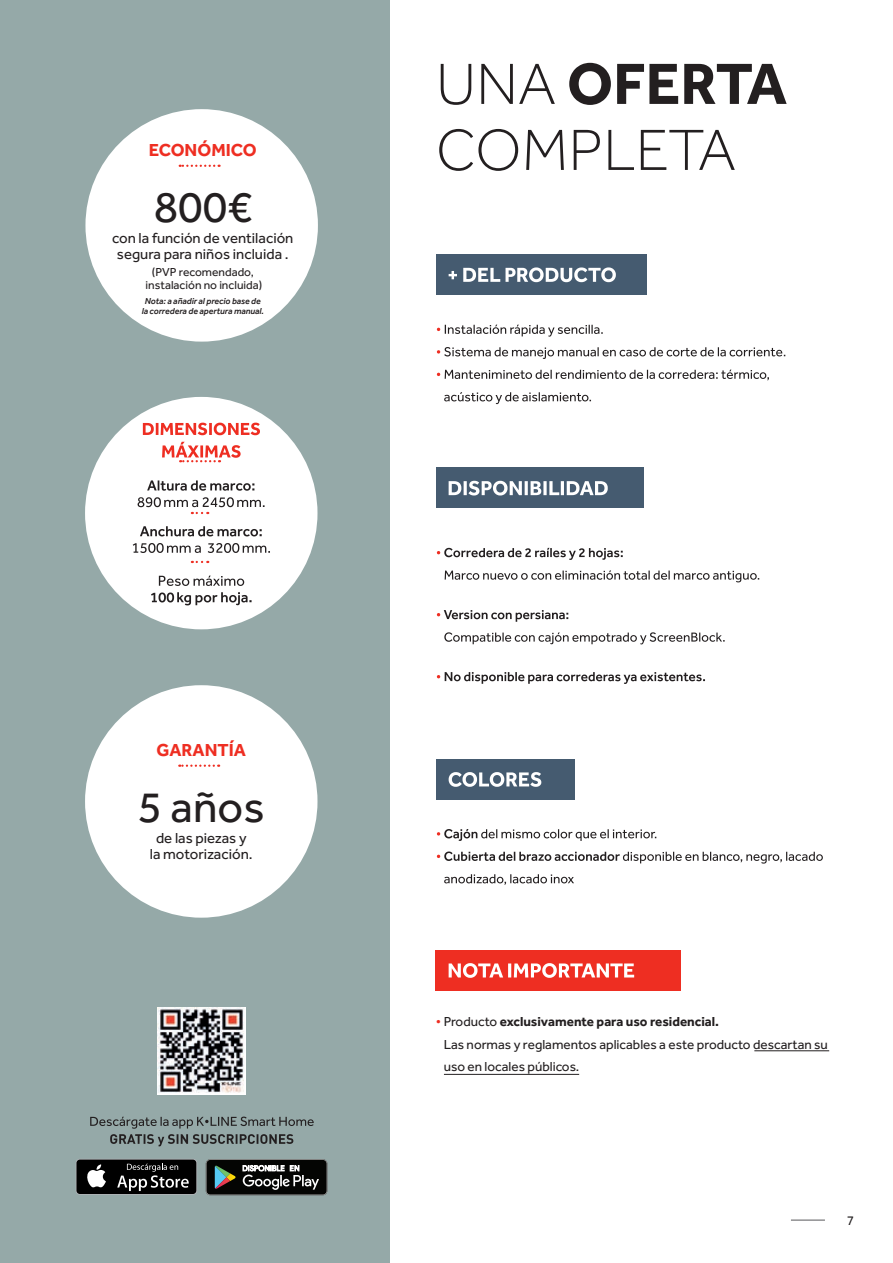
<style>
.page{position:relative;width:893px;height:1263px;background:#fff}
.page>*{position:absolute;margin:0;border:0;box-sizing:border-box;transform-origin:0 0}
._4_ARGUMENT_PICTO{font:45px "Effra";color:#231f20}
._4_ARGUMENT_PICTO-2{font:700 18px "Effra";color:#ee2e22}
._3_TEXTE_9_pt{font:15px/16.5px "Effra";color:#231f20;text-align:center}
._3_TEXTE_9_pt-2{font:13.5px/22.5px "Effra";color:#231f20}
._3_TEXTE_9_pt-3{font:12px/13.5px "Effra";color:#231f20;text-align:center}
._3_TEXTE_9_pt-4{font:italic 500 9px/10.5px "Effra";color:#231f20;text-align:center}
.s1{color:#ee2e22}
.s2{font-weight:700}
</style>
<div class="page">
<hr style="left:791px;top:1220px;width:34px;height:1px;background:#57585a">
<div style="left:0;top:0;width:390px;height:1263px;background:#95a9a8"></div>
<svg style="left:439px;top:129px;width:296px;height:42px"></svg>
<svg style="left:441px;top:63px;width:346px;height:42px"></svg>
<svg style="left:444px;top:392px;width:147px;height:12px"></svg>
<svg style="left:437px;top:370px;width:332px;height:10px"></svg>
<svg style="left:437px;top:347px;width:348px;height:12px"></svg>
<svg style="left:437px;top:325px;width:166px;height:12px"></svg>
<div style="left:436px;top:254px;width:210px;height:41px;background:#455b70"></div>
<svg style="left:449px;top:267px;width:167px;height:15px"></svg>
<svg style="left:437px;top:672px;width:268px;height:12px"></svg>
<svg style="left:444px;top:632px;width:281px;height:12px"></svg>
<svg style="left:437px;top:610px;width:131px;height:12px"></svg>
<svg style="left:445px;top:570px;width:314px;height:12px"></svg>
<svg style="left:437px;top:548px;width:186px;height:12px"></svg>
<div style="left:436px;top:468px;width:207px;height:40px;background:#455b70"></div>
<svg style="left:449px;top:481px;width:159px;height:14px"></svg>
<svg style="left:444px;top:874px;width:130px;height:11px"></svg>
<svg style="left:437px;top:851px;width:386px;height:13px"></svg>
<svg style="left:437px;top:829px;width:219px;height:12px"></svg>
<div style="left:436px;top:759px;width:138px;height:40px;background:#455b70"></div>
<svg style="left:449px;top:772px;width:92px;height:15px"></svg>
<div style="left:436px;top:950px;width:245px;height:40px;background:#ee2e22"></div>
<svg style="left:449px;top:963px;width:185px;height:15px"></svg>
<svg style="left:90px;top:1116px;width:224px;height:30px"></svg>
<img style="left:158px;top:1007px;width:88px;height:87px">
<div style="left:85px;top:397px;width:232px;height:232px;background:#fff;border-radius:50%"></div>
<svg style="left:151px;top:592px;width:101px;height:13px"></svg>
<svg style="left:159px;top:576px;width:85px;height:10px"></svg>
<svg style="left:133px;top:543px;width:137px;height:10px"></svg>
<svg style="left:140px;top:526px;width:122px;height:10px"></svg>
<svg style="left:147px;top:480px;width:107px;height:11px"></svg>
<svg style="left:143px;top:423px;width:117px;height:12px"></svg>
<svg style="left:138px;top:497px;width:127px;height:17px"></svg>
<svg style="left:192px;top:561px;width:16px;height:2px"></svg>
<svg style="left:162px;top:442px;width:79px;height:20px"></svg>
<div style="left:85px;top:109px;width:233px;height:233px;background:#fff;border-radius:50%"></div>
<svg style="left:180px;top:165px;width:40px;height:2px"></svg>
<div style="left:85px;top:685px;width:232px;height:233px;background:#fff;border-radius:50%"></div>
<svg style="left:179px;top:764px;width:40px;height:3px"></svg>
<hr style="left:754px;top:1050px;width:75px;height:1px;background:#231f20">
<hr style="left:444px;top:1074px;width:135px;height:1px;background:#231f20">
<svg style="left:76px;top:1159px;width:121px;height:36px"></svg>
<div style="left:76px;top:1159px;width:120px;height:35px;background:#000;border-radius:3px"></div>
<svg style="left:87px;top:1164px;width:19px;height:23px"></svg>
<svg style="left:117px;top:1163px;width:72px;height:28px"></svg>
<svg style="left:206px;top:1159px;width:121px;height:36px;background:#353835"></svg>
<p class="_4_ARGUMENT_PICTO-2" style="left:149px;top:139px;width:109px">ECONÓMICO</p>
<p class="_4_ARGUMENT_PICTO" style="left:154px;top:181px;width:100px">800€</p>
<p class="_3_TEXTE_9_pt" style="left:112px;top:229px;width:183px">con la función de ventilación segura para niños incluida .</p>
<p class="_3_TEXTE_9_pt-3" style="left:146px;top:265px;width:118px">(PVP recomendado, instalación no incluida)</p>
<p class="_3_TEXTE_9_pt-4" style="left:142px;top:295px;width:124px">Nota: a añadir al precio base de la corredera de apertura manual.</p>
<p class="_4_ARGUMENT_PICTO-2" style="left:157px;top:739px;width:91px">GARANTÍA</p>
<p class="_4_ARGUMENT_PICTO" style="left:138px;top:780px;width:128px">5 años</p>
<p class="_3_TEXTE_9_pt" style="left:156px;top:829px;width:92px">de las piezas y</p>
<p class="_3_TEXTE_9_pt" style="left:150px;top:846px;width:104px">la motorización.</p>
<p class="_3_TEXTE_9_pt-2" style="left:444px;top:1010px;width:386px;text-indent:-8px"><span class="s1">•</span> Producto <span class="s2">exclusivamente para uso residencial.<br></span>Las normas y reglamentos aplicables a este producto descartan su uso en locales públicos.</p>
<p class="_3_TEXTE_9_pt-2" style="left:847px;top:1209px;width:9px">7</p>
</div>
